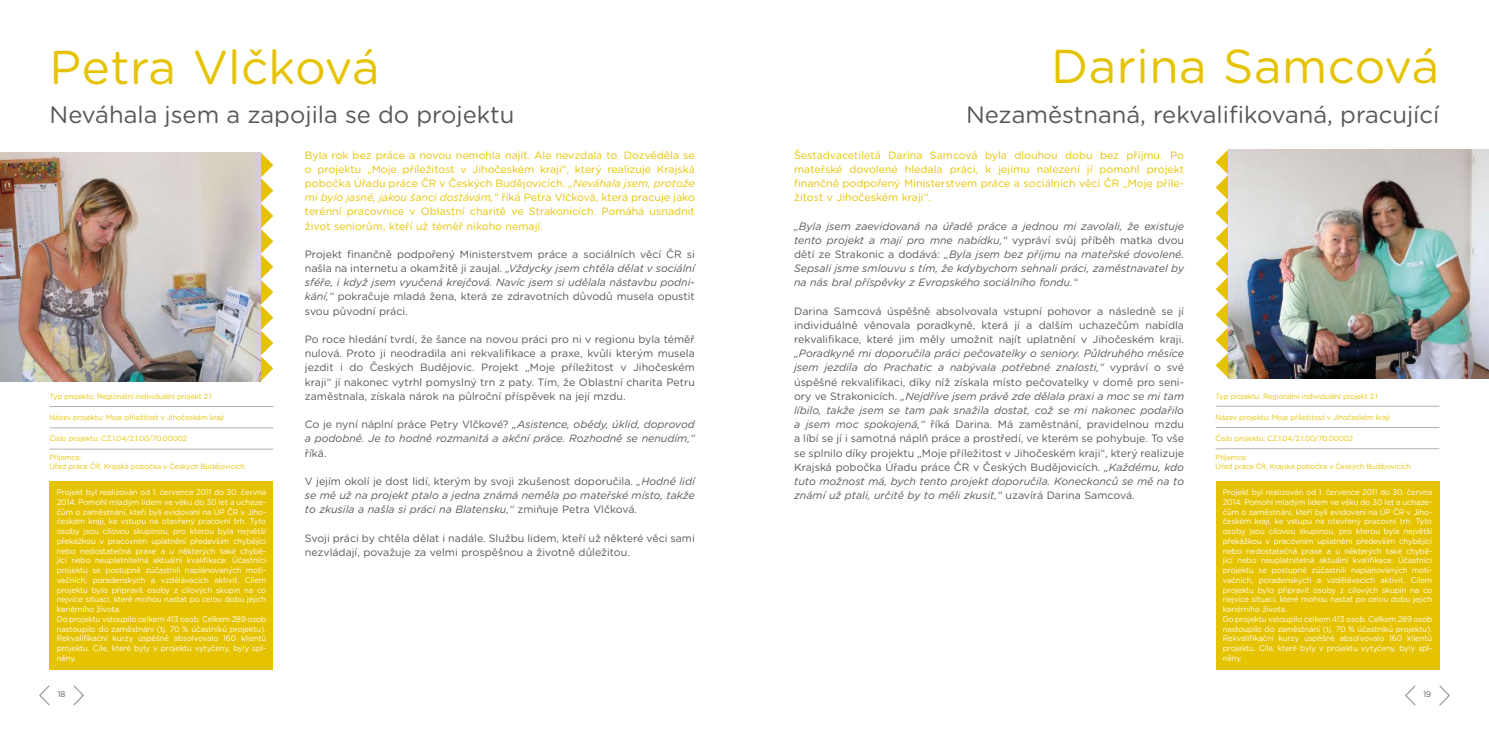
<style>
.page{position:relative;width:1489px;height:745px;background:#fff}
.page>*{position:absolute;margin:0;border:0;box-sizing:border-box;transform-origin:0 0}
.t1{font:47.5px "Gotham Rounded";letter-spacing:.01em;color:#e6c300}
.t2{font:23.75px "Gotham Rounded";color:#575756}
.t3{font:italic 10.62px/14.1px "Gotham Rounded";color:#575756;text-align:justify}
.t4{font:10.62px/14.1px "Gotham Rounded";color:#575756;text-align:justify}
.t5{font:10.62px/14.1px "Gotham Rounded";color:#e6c300;text-align:justify}
.t6{font:8.12px/9.8px "Gotham Rounded";letter-spacing:-.01em;color:#fff;scale:.95 1}
.t7{font:8.12px "Gotham Rounded";color:#575756;scale:.95 1}
.t8{font:7.5px/9px "Gotham Rounded";letter-spacing:-.01em;color:#e6c300;scale:.95 1}
.s1{font-style:normal}
.s2{font-style:italic}
</style>
<div class="page">
<svg style="left:73px;top:685px;width:11px;height:21px"></svg>
<svg style="left:39px;top:685px;width:11px;height:21px"></svg>
<svg style="left:1439px;top:685px;width:11px;height:21px"></svg>
<svg style="left:1405px;top:685px;width:11px;height:21px"></svg>
<svg style="left:260px;top:152px;width:13px;height:229px"></svg>
<svg style="left:1215px;top:150px;width:13px;height:228px"></svg>
<img style="left:0;top:152px;width:260px;height:229px">
<img style="left:1228px;top:149px;width:260px;height:229px">
<hr style="left:50px;top:427px;width:223px;height:1px;background:#b2b2b2">
<hr style="left:50px;top:448px;width:223px;height:1px;background:#b2b2b2">
<hr style="left:50px;top:406px;width:223px;height:1px;background:#b2b2b2">
<hr style="left:1215px;top:427px;width:224px;height:1px;background:#b2b2b2">
<hr style="left:1215px;top:448px;width:224px;height:1px;background:#b2b2b2">
<hr style="left:1215px;top:405px;width:224px;height:1px;background:#b2b2b2">
<div style="left:50px;top:481px;width:223px;height:188px;background:#e6c300"></div>
<div style="left:1215px;top:481px;width:224px;height:188px;background:#e6c300"></div>
<h1 class="t1" style="left:50px;top:45px;width:331px">Petra Vlčková</h1>
<h2 class="t2" style="left:50px;top:103px;width:466px">Neváhala jsem a zapojila se do projektu</h2>
<h1 class="t1" style="left:1050px;top:44px;width:390px">Darina Samcová</h1>
<h2 class="t2" style="left:966px;top:103px;width:474px">Nezaměstnaná, rekvalifikovaná, pracující</h2>
<p class="t5" style="left:794px;top:148px;width:391px">Šestadvacetiletá Darina Samcová byla dlouhou dobu bez příjmu. Po mateřské dovolené hledala práci, k jejímu nalezení jí pomohl projekt finančně podpořený Ministerstvem práce a sociálních věcí ČR „Moje příle&shy;žitost v Jihočeském kraji“.</p>
<p class="t3" style="left:794px;top:219px;width:391px">„Byla jsem zaevidovaná na úřadě práce a jednou mi zavolali, že existuje tento projekt a mají pro mne nabídku,“ <span class="s1">vypráví svůj příběh matka dvou dětí ze Strakonic a dodává:</span> „Byla jsem bez příjmu na mateřské dovolené.<br>Sepsali jsme smlouvu s tím, že kdybychom sehnali práci, zaměstnavatel by na nás bral příspěvky z Evropského sociálního fondu.“</p>
<h3 class="t4" style="left:794px;top:304px;width:391px">Darina Samcová úspěšně absolvovala vstupní pohovor a následně se jí individuálně věnovala poradkyně, která jí a dalším uchazečům nabídla rekvalifikace, které jim měly umožnit najít uplatnění v Jihočeském kraji.</h3>
<p class="t3" style="left:794px;top:347px;width:391px">„Poradkyně mi doporučila práci pečovatelky o seniory. Půldruhého měsíce jsem jezdila do Prachatic a nabývala potřebné znalosti,“ <span class="s1">vypráví o své úspěšné rekvalifikaci, díky níž získala místo pečovatelky v domě pro seni&shy;ory ve Strakonicích.</span> „Nejdříve jsem právě zde dělala praxi a moc se mi tam líbilo, takže jsem se tam pak snažila dostat, což se mi nakonec podařilo a jsem moc spokojená,“ <span class="s1">říká Darina. Má zaměstnání, pravidelnou mzdu a líbí se jí i samotná náplň práce a prostředí, ve kterém se pohybuje. To vše se splnilo díky projektu „Moje příležitost v Jihočeském kraji“, který realizuje Krajská pobočka Úřadu práce ČR v Českých Budějovicích.</span> „Každému, kdo tuto možnost má, bych tento projekt doporučila. Koneckonců se mě na to známí už ptali, určitě by to měli zkusit,“ <span class="s1">uzavírá Darina Samcová.</span></p>
<p class="t5" style="left:305px;top:148px;width:391px">Byla rok bez práce a novou nemohla najít. Ale nevzdala to. Dozvěděla se o projektu „Moje příležitost v Jihočeském kraji“, který realizuje Krajská pobočka Úřadu práce ČR v Českých Budějovicích. <span class="s2">„Neváhala jsem, protože mi bylo jasné, jakou šanci dostávám,“</span> říká Petra Vlčková, která pracuje jako terénní pracovnice v Oblastní charitě ve Strakonicích. Pomáhá usnadnit život seniorům, kteří už téměř nikoho nemají.</p>
<p class="t4" style="left:305px;top:247px;width:391px">Projekt finančně podpořený Ministerstvem práce a sociálních věcí ČR si našla na internetu a okamžitě ji zaujal. <span class="s2">„Vždycky jsem chtěla dělat v sociální sféře, i když jsem vyučená krejčová. Navíc jsem si udělala nástavbu podni&shy;kání,“</span> pokračuje mladá žena, která ze zdravotních důvodů musela opustit svou původní práci.</p>
<p class="t4" style="left:305px;top:332px;width:391px">Po roce hledání tvrdí, že šance na novou práci pro ni v regionu byla téměř nulová. Proto ji neodradila ani rekvalifikace a praxe, kvůli kterým musela jezdit i do Českých Budějovic. Projekt „Moje příležitost v Jihočeském kraji“ jí nakonec vytrhl pomyslný trn z paty. Tím, že Oblastní charita Petru zaměstnala, získala nárok na půlroční příspěvek na její mzdu.</p>
<h3 class="t3" style="left:305px;top:418px;width:391px"><span class="s1">Co je nyní náplní práce Petry Vlčkové?</span> „Asistence, obědy, úklid, doprovod a podobně. Je to hodně rozmanitá a akční práce. Rozhodně se nenudím,“</h3>
<h3 class="t4" style="left:305px;top:446px;width:23px">říká.</h3>
<h3 class="t3" style="left:305px;top:474px;width:391px"><span class="s1">V jejím okolí je dost lidí, kterým by svoji zkušenost doporučila.</span> „Hodně lidí se mě už na projekt ptalo a jedna známá neměla po mateřské místo, takže to zkusila a našla si práci na Blatensku,“ <span class="s1">zmiňuje Petra Vlčková.</span></h3>
<h3 class="t4" style="left:305px;top:531px;width:391px">Svoji práci by chtěla dělat i nadále. Službu lidem, kteří už některé věci sami nezvládají, považuje za velmi prospěšnou a životně důležitou.</h3>
<p class="t8" style="left:1215px;top:391px;width:172px">Typ projektu: Regionální individuální projekt 2.1</p>
<p class="t8" style="left:1215px;top:413px;width:185px">Název projektu: Moje příležitost v Jihočeském kraji</p>
<p class="t8" style="left:1215px;top:434px;width:146px">Číslo projektu: CZ.1.04/2.1.00/70.00002</p>
<p class="t8" style="left:1215px;top:453px;width:207px">Příjemce:<br>Úřad práce ČR, Krajská pobočka v Českých Budějovicích</p>
<p class="t8" style="left:50px;top:392px;width:172px">Typ projektu: Regionální individuální projekt 2.1</p>
<p class="t8" style="left:50px;top:413px;width:185px">Název projektu: Moje příležitost v Jihočeském kraji</p>
<p class="t8" style="left:50px;top:434px;width:146px">Číslo projektu: CZ.1.04/2.1.00/70.00002</p>
<p class="t8" style="left:50px;top:453px;width:207px">Příjemce:<br>Úřad práce ČR, Krajská pobočka v Českých Budějovicích</p>
<p class="t6" style="left:57px;top:487px;width:222px">Projekt byl realizován od 1. července 2011 do 30. června 2014. Pomohl mladým lidem ve věku do 30 let a uchaze&shy;čům o zaměstnání, kteří byli evidovaní na ÚP ČR v Jiho&shy;českém kraji, ke vstupu na otevřený pracovní trh. Tyto osoby jsou cílovou skupinou, pro kterou byla největší překážkou v pracovním uplatnění především chybějící nebo nedostatečná praxe a u některých také chybě&shy;jící nebo neuplatnitelná aktuální kvalifikace. Účastníci projektu se postupně zúčastnili naplánovaných moti&shy;vačních, poradenských a vzdělávacích aktivit. Cílem projektu bylo připravit osoby z cílových skupin na co nejvíce situací, které mohou nastat po celou dobu jejich kariérního života.<br>Do projektu vstoupilo celkem 413 osob. Celkem 289 osob nastoupilo do zaměstnání (tj. 70 % účastníků projektu).<br>Rekvalifikační kurzy úspěšně absolvovalo 160 klientů projektu. Cíle, které byly v projektu vytyčeny, byly spl&shy;něny.</p>
<p class="t6" style="left:1222px;top:487px;width:222px">Projekt byl realizován od 1. července 2011 do 30. června 2014. Pomohl mladým lidem ve věku do 30 let a uchaze&shy;čům o zaměstnání, kteří byli evidovaní na ÚP ČR v Jiho&shy;českém kraji, ke vstupu na otevřený pracovní trh. Tyto osoby jsou cílovou skupinou, pro kterou byla největší překážkou v pracovním uplatnění především chybějící nebo nedostatečná praxe a u některých také chybě&shy;jící nebo neuplatnitelná aktuální kvalifikace. Účastníci projektu se postupně zúčastnili naplánovaných moti&shy;vačních, poradenských a vzdělávacích aktivit. Cílem projektu bylo připravit osoby z cílových skupin na co nejvíce situací, které mohou nastat po celou dobu jejich kariérního života.<br>Do projektu vstoupilo celkem 413 osob. Celkem 289 osob nastoupilo do zaměstnání (tj. 70 % účastníků projektu).<br>Rekvalifikační kurzy úspěšně absolvovalo 160 klientů projektu. Cíle, které byly v projektu vytyčeny, byly spl&shy;něny.</p>
<p class="t7" style="left:58px;top:690px;width:9px">18</p>
<p class="t7" style="left:1423px;top:690px;width:10px">19</p>
</div>
